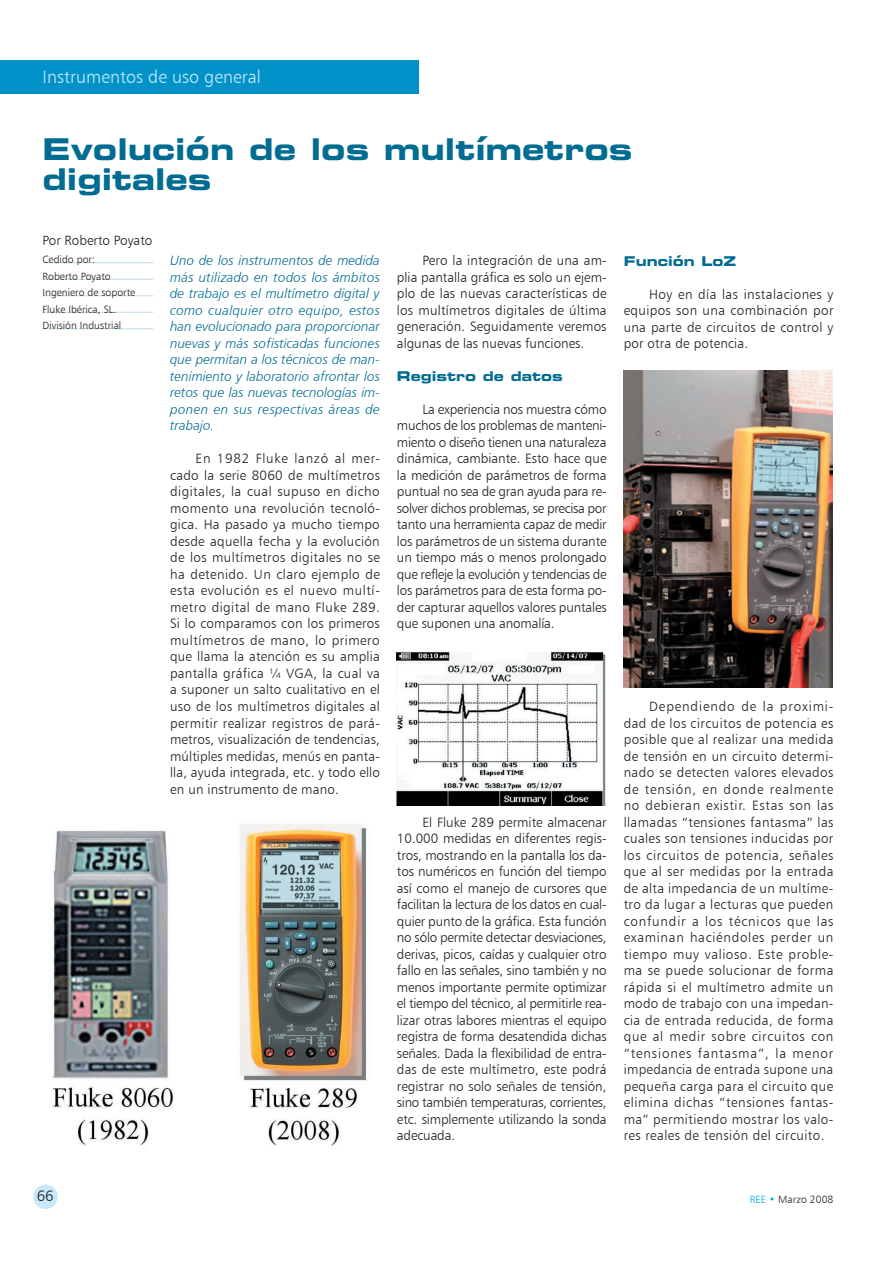
<style>
.page{position:relative;width:893px;height:1263px;background:#fff}
.page>*{position:absolute;margin:0;border:0;box-sizing:border-box;transform-origin:0 0}
.t1{font:30px/30px "Eurostile Bold Extended Two";color:#006c91}
.t2{font:18px "Humanist 777 BT Light B";color:#c6eafa}
.t3{font:15px "Humanist 777 BT Light B";color:#231f20}
.t4{font:13.5px/16.5px "Humanist 777 BT Light B";letter-spacing:.005em;color:#231f20;text-align:justify}
.t5{font:13.5px/16.5px "Humanist 777 BT Light Italic B";letter-spacing:.025em;color:#006c91;text-align:justify}
.t6{font:13.5px "Eurostile Bold Extended Two";color:#006c91}
.t7{font:10.5px/16.5px "Humanist 777 BT Light B";color:#231f20}
.s1{color:#00aeef}
</style>
<div class="page">
<div style="left:33px;top:1184px;width:25px;height:25px;background:#c6eafa;border-radius:50%"></div>
<div style="left:0;top:61px;width:419px;height:33px;background:#0092c8"></div>
<hr style="left:43px;top:262px;width:110px;height:1px;background:#c3dae5">
<hr style="left:43px;top:279px;width:110px;height:1px;background:#c3dae5">
<hr style="left:43px;top:295px;width:110px;height:1px;background:#c3dae5">
<hr style="left:43px;top:312px;width:110px;height:1px;background:#c3dae5">
<hr style="left:43px;top:328px;width:110px;height:1px;background:#c3dae5">
<img style="left:52px;top:824px;width:315px;height:322px">
<img style="left:397px;top:651px;width:209px;height:154px">
<img style="left:624px;top:371px;width:208px;height:317px">
<h2 class="t2" style="left:43px;top:65px;width:220px">Instrumentos de uso general</h2>
<h1 class="t1" style="left:43px;top:133px;width:591px">Evolución de los multímetros digitales</h1>
<p class="t4" style="left:43px;top:232px;width:111px">Por Roberto Poyato</p>
<p class="t7" style="left:43px;top:251px;width:94px">Cedido por:<br>Roberto Poyato<br>Ingeniero de soporte<br>Fluke Ibérica, SL.<br>División Industrial</p>
<p class="t5" style="left:170px;top:252px;width:211px">.Uno de los instrumentos de medida más utilizado en todos los ámbitos de trabajo es el multímetro digital y como cualquier otro equipo, estos han evolucionado para proporcionar nuevas y más sofisticadas funciones que permitan a los técnicos de man&shy;tenimiento y laboratorio afrontar los retos que las nuevas tecnologías im&shy;ponen en sus respectivas áreas de trabajo.</p>
<p class="t4" style="left:170px;top:450px;width:211px;text-indent:26px">En 1982 Fluke lanzó al mer&shy;cado la serie 8060 de multímetros digitales, la cual supuso en dicho momento una revolución tecnoló&shy;gica. Ha pasado ya mucho tiempo desde aquella fecha y la evolución de los multímetros digitales no se ha detenido. Un claro ejemplo de esta evolución es el nuevo multí&shy;metro digital de mano Fluke 289.<br>Si lo comparamos con los primeros multímetros de mano, lo primero que llama la atención es su amplia pantalla gráfica ¼ VGA, la cual va a suponer un salto cualitativo en el uso de los multímetros digitales al permitir realizar registros de pará&shy;metros, visualización de tendencias, múltiples medidas, menús en panta&shy;lla, ayuda integrada, etc. y todo ello en un instrumento de mano.</p>
<p class="t4" style="left:397px;top:252px;width:211px;text-indent:26px">Pero la integración de una am&shy;plia pantalla gráfica es solo un ejem&shy;plo de las nuevas características de los multímetros digitales de última generación. Seguidamente veremos algunas de las nuevas funciones.</p>
<p class="t6" style="left:397px;top:367px;width:167px">Registro de datos</p>
<p class="t4" style="left:397px;top:401px;width:211px;text-indent:26px">La experiencia nos muestra cómo muchos de los problemas de manteni&shy;miento o diseño tienen una naturaleza dinámica, cambiante. Esto hace que la medición de parámetros de forma puntual no sea de gran ayuda para re&shy;solver dichos problemas, se precisa por tanto una herramienta capaz de medir los parámetros de un sistema durante un tiempo más o menos prolongado que refleje la evolución y tendencias de los parámetros para de esta forma po&shy;der capturar aquellos valores puntales que suponen una anomalía.</p>
<p class="t4" style="left:397px;top:813px;width:211px;text-indent:26px">El Fluke 289 permite almacenar 10.000 medidas en diferentes regis&shy;tros, mostrando en la pantalla los da&shy;tos numéricos en función del tiempo así como el manejo de cursores que facilitan la lectura de los datos en cual&shy;quier punto de la gráfica. Esta función no sólo permite detectar desviaciones, derivas, picos, caídas y cualquier otro fallo en las señales, sino también y no menos importante permite optimizar el tiempo del técnico, al permitirle rea&shy;lizar otras labores mientras el equipo registra de forma desatendida dichas señales. Dada la flexibilidad de entra&shy;das de este multímetro, este podrá registrar no solo señales de tensión, sino también temperaturas, corrientes, etc. simplemente utilizando la sonda adecuada.</p>
<p class="t6" style="left:624px;top:251px;width:114px">Función LoZ</p>
<p class="t4" style="left:624px;top:285px;width:211px;text-indent:26px">Hoy en día las instalaciones y equipos son una combinación por una parte de circuitos de control y por otra de potencia.</p>
<p class="t4" style="left:624px;top:698px;width:211px;text-indent:26px">Dependiendo de la proximi&shy;dad de los circuitos de potencia es posible que al realizar una medida de tensión en un circuito determi&shy;nado se detecten valores elevados de tensión, en donde realmente no debieran existir. Estas son las llamadas “tensiones fantasma” las cuales son tensiones inducidas por los circuitos de potencia, señales que al ser medidas por la entrada de alta impedancia de un multíme&shy;tro da lugar a lecturas que pueden confundir a los técnicos que las examinan haciéndoles perder un tiempo muy valioso. Este proble&shy;ma se puede solucionar de forma rápida si el multímetro admite un modo de trabajo con una impedan&shy;cia de entrada reducida, de forma que al medir sobre circuitos con “tensiones fantasma”, la menor impedancia de entrada supone una pequeña carga para el circuito que elimina dichas “tensiones fantas&shy;ma” permitiendo mostrar los valo&shy;res reales de tensión del circuito.</p>
<p class="t3" style="left:37px;top:1186px;width:18px">66</p>
<p class="t7" style="left:750px;top:1191px;width:85px"><span class="s1">REE •</span> Marzo 2008</p>
</div>
